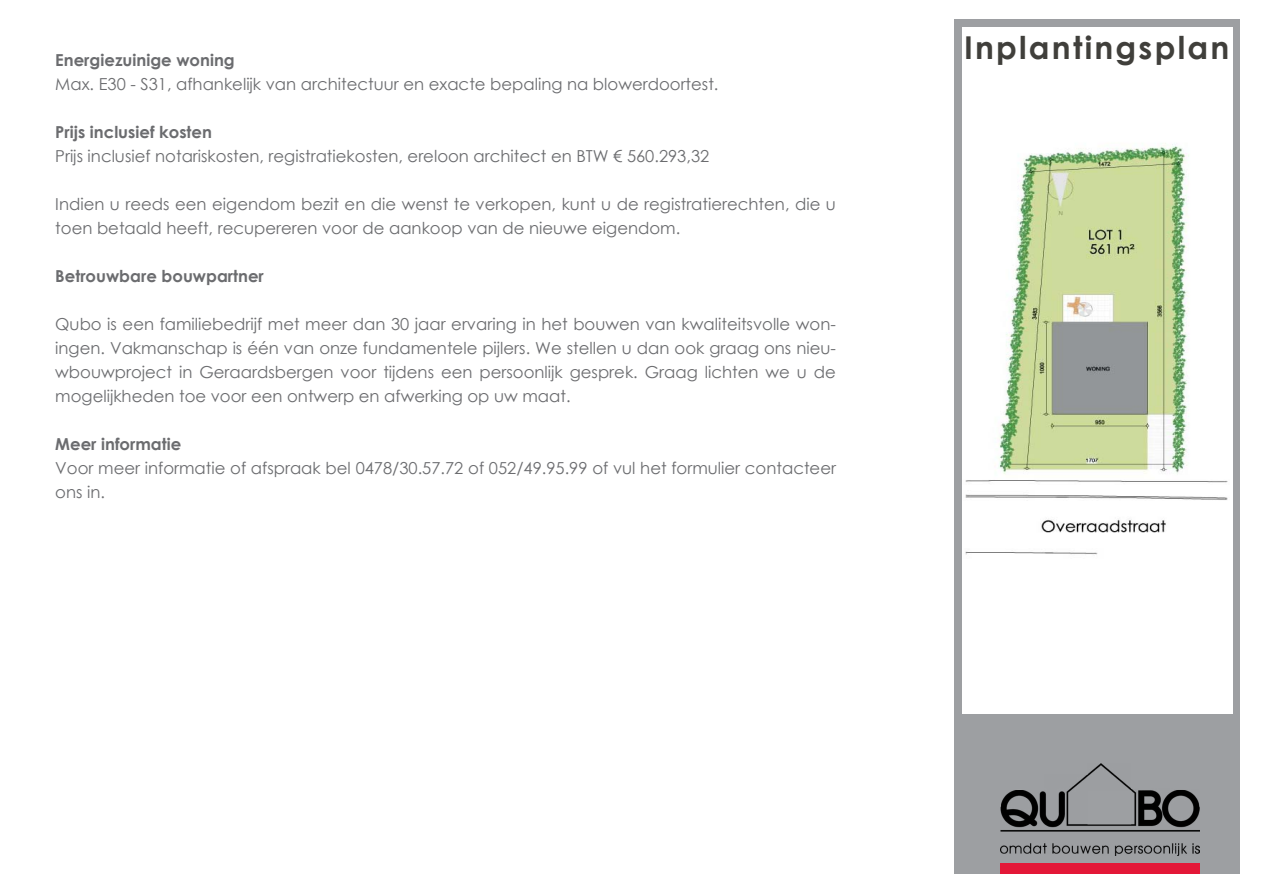
<style>
.page{position:relative;width:1263px;height:893px;background:#fff}
.page>*{position:absolute;margin:0;border:0;box-sizing:border-box;transform-origin:0 0}
.t1{font:700 31.5px "Century Gothic";letter-spacing:.07em;color:#403f3b}
.t2{font:16.5px/24px "Century Gothic";color:#6b6c6f}
.t3{font:700 16.5px "Century Gothic";color:#6b6c6f}
</style>
<div class="page">
<div style="left:954px;top:19px;width:285px;height:855px;background:#9d9fa2"></div>
<div style="left:1000px;top:863px;width:200px;height:11px;background:#e31837"></div>
<img style="left:1000px;top:763px;width:200px;height:93px">
<div style="left:962px;top:27px;width:270px;height:686px;background:#fff"></div>
<img style="left:965px;top:143px;width:263px;height:412px">
<p class="t3" style="left:55px;top:48px;width:181px">Energiezuinige woning</p>
<p class="t2" style="left:55px;top:72px;width:665px">Max. E30 - S31, afhankelijk van architectuur en exacte bepaling na blowerdoortest.</p>
<p class="t3" style="left:55px;top:120px;width:158px">Prijs inclusief kosten</p>
<p class="t2" style="left:55px;top:144px;width:655px">Prijs inclusief notariskosten, registratiekosten, ereloon architect en BTW € 560.293,32</p>
<p class="t2" style="left:55px;top:192px;width:782px">Indien u reeds een eigendom bezit en die wenst te verkopen, kunt u de registratierechten, die u toen betaald heeft, recupereren voor de aankoop van de nieuwe eigendom.</p>
<p class="t3" style="left:55px;top:264px;width:210px">Betrouwbare bouwpartner</p>
<p class="t2" style="left:55px;top:312px;width:782px;text-align:justify">Qubo is een familiebedrijf met meer dan 30 jaar ervaring in het bouwen van kwaliteitsvolle won&shy;ingen. Vakmanschap is één van onze fundamentele pijlers. We stellen u dan ook graag ons nieu&shy;wbouwproject in Geraardsbergen voor tijdens een persoonlijk gesprek. Graag lichten we u de mogelijkheden toe voor een ontwerp en afwerking op uw maat.</p>
<p class="t3" style="left:55px;top:432px;width:128px">Meer informatie</p>
<p class="t2" style="left:55px;top:456px;width:782px">Voor meer informatie of afspraak bel 0478/30.57.72 of 052/49.95.99 of vul het formulier contacteer ons in.</p>
<h1 class="t1" style="left:964px;top:24px;width:267px">Inplantingsplan</h1>
</div>
